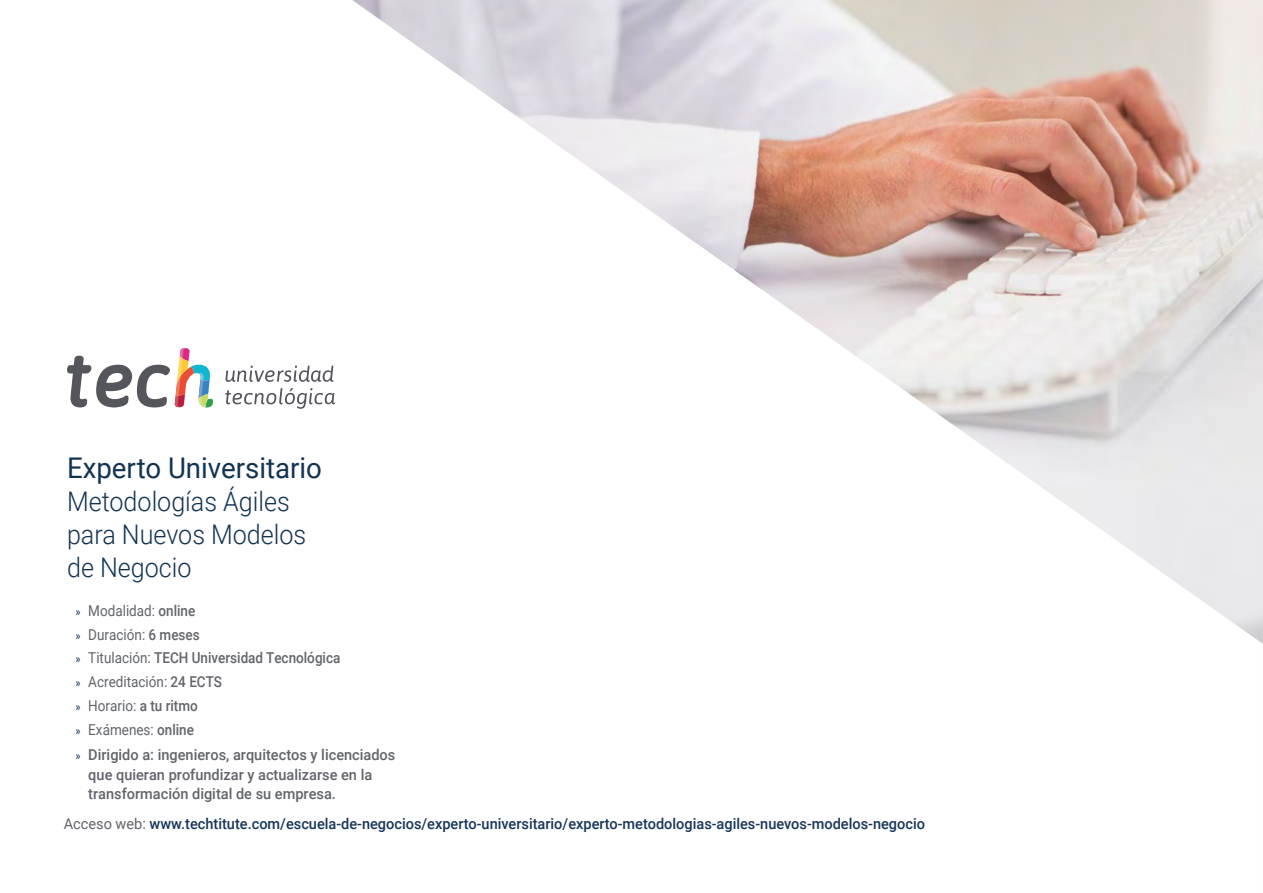
<style>
.page{position:relative;width:1263px;height:893px;background:#fff}
.page>*{position:absolute;margin:0;border:0;box-sizing:border-box;transform-origin:0 0}
.t1{font:28.5px "Roboto";color:#123352}
.t2{font:300 27px/33px "Roboto";color:#123352;scale:.93 1}
.t3{font:15px/23.7px "Roboto";color:#61646a;scale:.9 1}
.t4{font:500 15px "Roboto";color:#17355b}
.t5{font:500 15px/19.5px "Roboto";color:#61646a}
.s1{font-size:12px;color:#17355b}
.s2{font-weight:500}
.s3{font-weight:400;font-size:12px;color:#17355b}
.s4{font-weight:400;color:#61646a}
</style>
<div class="page">
<img style="left:352px;top:0;width:911px;height:644px">
<svg style="left:67px;top:348px;width:146px;height:60px"></svg>
<svg style="left:225px;top:366px;width:108px;height:16px"></svg>
<svg style="left:225px;top:388px;width:110px;height:21px"></svg>
<h1 class="t1" style="left:67px;top:448px;width:256px">Experto Universitario</h1>
<h2 class="t2" style="left:67px;top:484px;width:259px">Metodologías Ágiles para Nuevos Modelos de Negocio</h2>
<p class="t3" style="left:76px;top:598px;width:296px"><span class="s1">»</span> Modalidad: <span class="s2">online<br></span><span class="s1">»</span> Duración: <span class="s2">6 meses<br></span><span class="s1">»</span> Titulación: <span class="s2">TECH Universidad Tecnológica </span><span class="s1">»</span> Acreditación: <span class="s2">24 ECTS<br></span><span class="s1">»</span> Horario: <span class="s2">a tu ritmo<br></span><span class="s1">»</span> Exámenes: <span class="s2">online</span></p>
<p class="t5" style="left:88px;top:745px;width:309px;text-indent:-13px"><span class="s3">»</span> Dirigido a: ingenieros, arquitectos y licenciados que quieran profundizar y actualizarse en la transformación digital de su empresa.</p>
<p class="t4" style="left:64px;top:813px;width:863px"><span class="s4">Acceso web:</span> www.techtitute.com/escuela-de-negocios/experto-universitario/experto-metodologias-agiles-nuevos-modelos-negocio</p>
</div>
